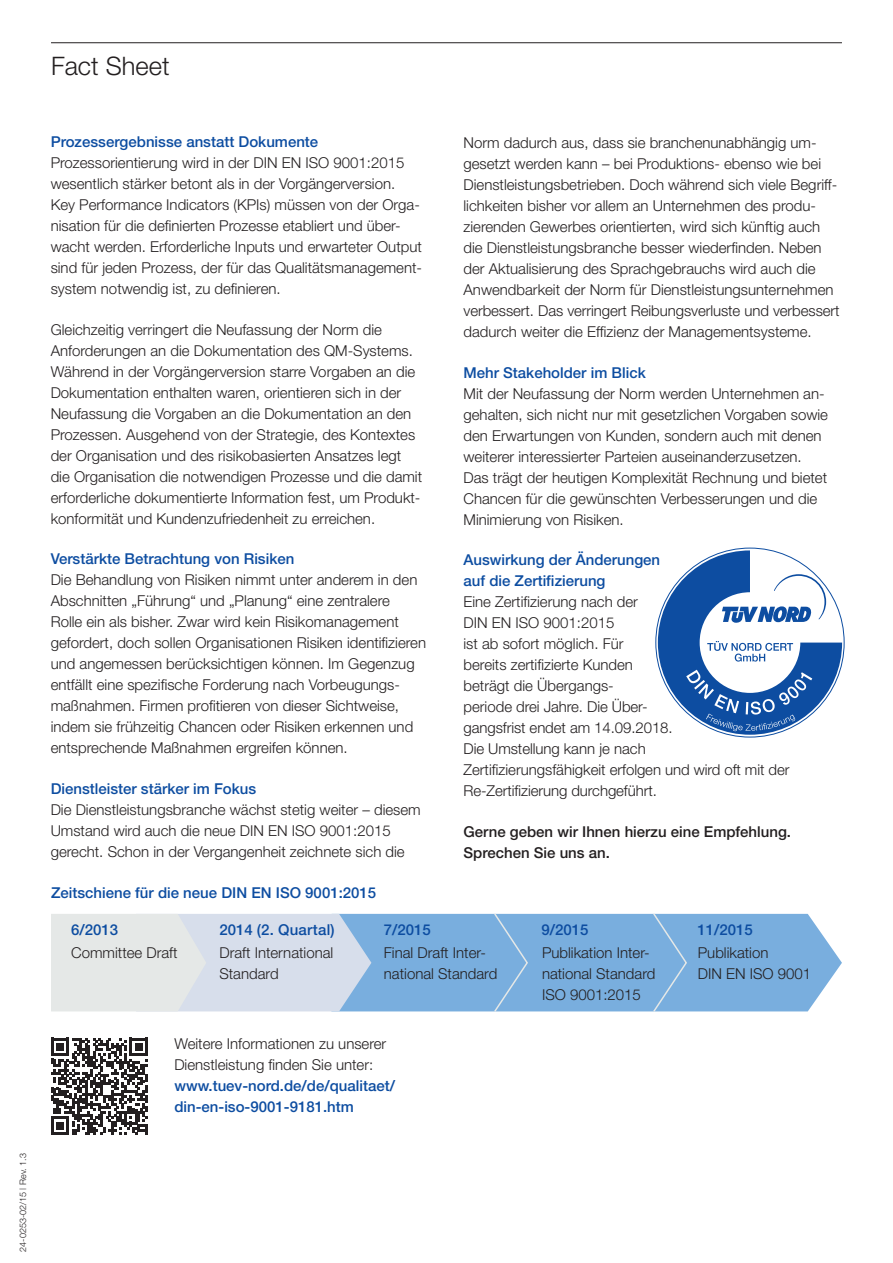
<style>
.page{position:relative;width:893px;height:1263px;background:#fff}
.page>*{position:absolute;margin:0;border:0;box-sizing:border-box;transform-origin:0 0}
.t1{font:300 25.5px "Helvetica Neue";color:#231f20}
.t2{font:300 15px/21px "Helvetica Neue";color:#231f20}
.t3{font:500 15px/21px "Helvetica Neue";color:#0d4da1}
.t4{font:500 15px/21px "Helvetica Neue";color:#231f20}
.t5{font:300 9px "Helvetica Neue";color:#231f20}
</style>
<div class="page">
<hr style="left:51px;top:42px;width:791px;height:1px;background:#231f20">
<div style="left:371px;top:914px;width:471px;height:97px;background:#79aede"></div>
<svg style="left:51px;top:914px;width:320px;height:97px;background:#d8e0e8"></svg>
<svg style="left:493px;top:913px;width:36px;height:99px;background:#80b1de"></svg>
<svg style="left:652px;top:913px;width:36px;height:99px;background:#80b1de"></svg>
<svg style="left:658px;top:550px;width:184px;height:185px"></svg>
<svg style="left:51px;top:1038px;width:97px;height:97px"></svg>
<h1 class="t1" style="left:51px;top:51px;width:120px">Fact Sheet</h1>
<p class="t5" style="left:18px;top:1252px;width:100px;rotate:-90deg">24-0253-02/15 | Rev. 1.3</p>
<p class="t3" style="left:51px;top:131px;width:269px">Prozessergebnisse anstatt Dokumente</p>
<p class="t2" style="left:51px;top:152px;width:373px">Prozessorientierung wird in der DIN EN ISO 9001:2015 wesentlich stärker betont als in der Vorgängerversion.<br>Key Performance Indicators (KPIs) müssen von der Orga&shy;nisation für die definierten Prozesse etabliert und über&shy;wacht werden. Erforderliche Inputs und erwarteter Output sind für jeden Prozess, der für das Qualitätsmanagement&shy;system notwendig ist, zu definieren.</p>
<p class="t2" style="left:51px;top:319px;width:373px">Gleichzeitig verringert die Neufassung der Norm die Anforderungen an die Dokumentation des QM-Systems.<br>Während in der Vorgängerversion starre Vorgaben an die Dokumentation enthalten waren, orientieren sich in der Neufassung die Vorgaben an die Dokumentation an den Prozessen. Ausgehend von der Strategie, des Kontextes der Organisation und des risikobasierten Ansatzes legt die Organisation die notwendigen Prozesse und die damit erforderliche dokumentierte Information fest, um Produkt&shy;konformität und Kundenzufriedenheit zu erreichen.</p>
<p class="t3" style="left:51px;top:548px;width:245px">Verstärkte Betrachtung von Risiken</p>
<p class="t2" style="left:51px;top:569px;width:377px">Die Behandlung von Risiken nimmt unter anderem in den Abschnitten „Führung“ und „Planung“ eine zentralere<br>Rolle ein als bisher. Zwar wird kein Risikomanagement gefordert, doch sollen Organisationen Risiken identifizieren und angemessen berücksichtigen können. Im Gegenzug entfällt eine spezifische Forderung nach Vorbeugungs&shy;maßnahmen. Firmen profitieren von dieser Sichtweise, indem sie frühzeitig Chancen oder Risiken erkennen und entsprechende Maßnahmen ergreifen können.</p>
<p class="t3" style="left:51px;top:778px;width:207px">Dienstleister stärker im Fokus</p>
<p class="t2" style="left:51px;top:799px;width:372px">Die Dienstleistungsbranche wächst stetig weiter – diesem<br>Umstand wird auch die neue DIN EN ISO 9001:2015 gerecht. Schon in der Vergangenheit zeichnete sich die</p>
<p class="t3" style="left:51px;top:882px;width:327px">Zeitschiene für die neue DIN EN ISO 9001:2015</p>
<p class="t2" style="left:463px;top:132px;width:378px">Norm dadurch aus, dass sie branchenunabhängig um&shy;gesetzt werden kann – bei Produktions- ebenso wie bei Dienstleistungsbetrieben. Doch während sich viele Begriff&shy;lichkeiten bisher vor allem an Unternehmen des produ&shy;zierenden Gewerbes orientierten, wird sich künftig auch die Dienstleistungsbranche besser wiederfinden. Neben der Aktualisierung des Sprachgebrauchs wird auch die Anwendbarkeit der Norm für Dienstleistungsunternehmen verbessert. Das verringert Reibungsverluste und verbessert dadurch weiter die Effizienz der Managementsysteme.</p>
<p class="t3" style="left:463px;top:362px;width:184px">Mehr Stakeholder im Blick</p>
<p class="t2" style="left:463px;top:383px;width:366px">Mit der Neufassung der Norm werden Unternehmen an&shy;gehalten, sich nicht nur mit gesetzlichen Vorgaben sowie den Erwartungen von Kunden, sondern auch mit denen weiterer interessierter Parteien auseinanderzusetzen.<br>Das trägt der heutigen Komplexität Rechnung und bietet Chancen für die gewünschten Verbesserungen und die Minimierung von Risiken.</p>
<p class="t3" style="left:463px;top:549px;width:198px">Auswirkung der Änderungen auf die Zertifizierung</p>
<p class="t2" style="left:463px;top:591px;width:328px">Eine Zertifizierung nach der<br>DIN EN ISO 9001:2015<br>ist ab sofort möglich. Für<br>bereits zertifizierte Kunden<br>beträgt die Übergangs-<br>periode drei Jahre. Die Über-<br>gangsfrist endet am 14.09.2018.<br>Die Umstellung kann je nach<br>Zertifizierungsfähigkeit erfolgen und wird oft mit der<br>Re-Zertifizierung durchgeführt.</p>
<p class="t4" style="left:463px;top:821px;width:329px">Gerne geben wir Ihnen hierzu eine Empfehlung.<br>Sprechen Sie uns an.</p>
<p class="t3" style="left:71px;top:919px;width:48px">6/2013</p>
<p class="t2" style="left:71px;top:941px;width:108px">Committee Draft</p>
<p class="t3" style="left:219px;top:919px;width:117px">2014 (2. Quartal)</p>
<p class="t3" style="left:384px;top:919px;width:48px">7/2015</p>
<p class="t3" style="left:541px;top:919px;width:48px">9/2015</p>
<p class="t3" style="left:697px;top:919px;width:57px">11/2015</p>
<p class="t2" style="left:219px;top:941px;width:115px">Draft International<br>Standard</p>
<p class="t2" style="left:384px;top:941px;width:115px">Final Draft Inter&shy;national Standard</p>
<p class="t2" style="left:542px;top:942px;width:115px">Publikation Inter&shy;national Standard<br>ISO 9001:2015</p>
<p class="t2" style="left:698px;top:942px;width:115px">Publikation<br>DIN EN ISO 9001</p>
<p class="t2" style="left:174px;top:1033px;width:214px">Weitere Informationen zu unserer<br>Dienstleistung finden Sie unter:</p>
<p class="t3" style="left:174px;top:1075px;width:222px">www.tuev-nord.de/de/qualitaet/ din-en-iso-9001-9181.htm</p>
</div>
